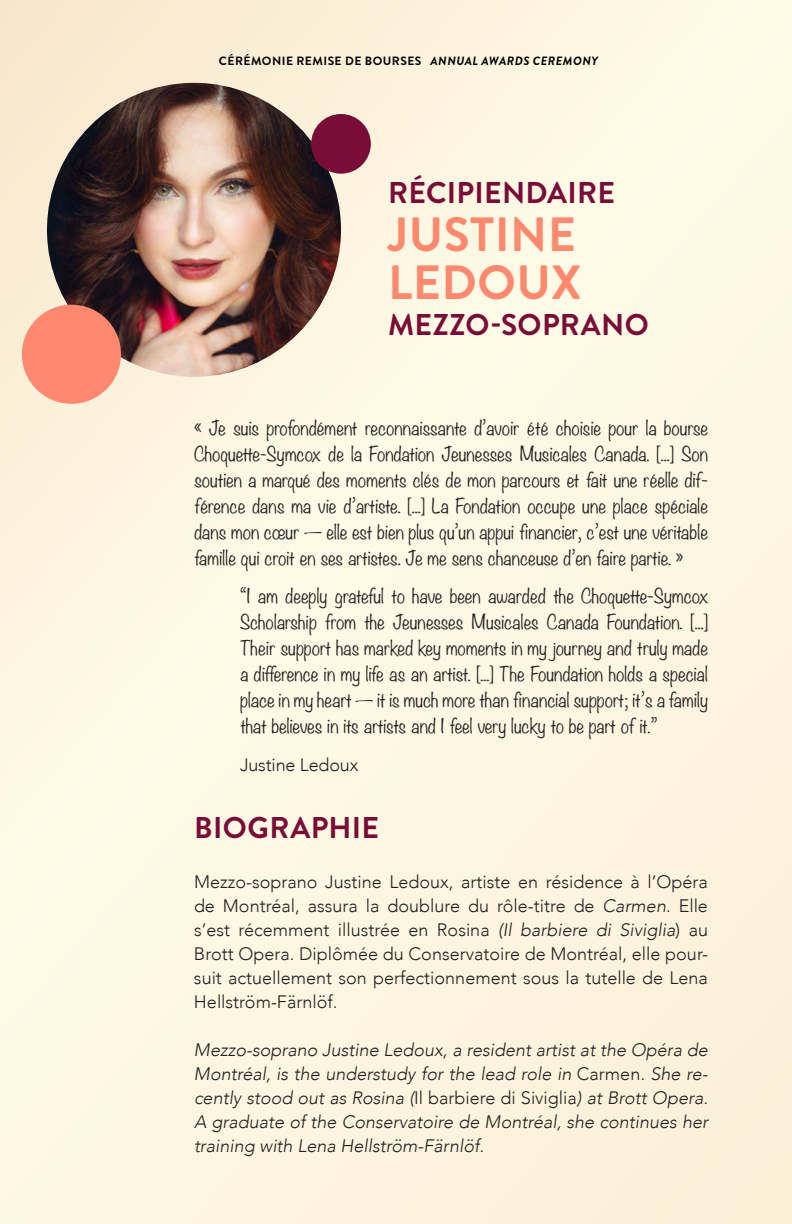
<style>
.page{position:relative;width:792px;height:1224px;background:#fdf7e2}
.page>*{position:absolute;margin:0;border:0;box-sizing:border-box;transform-origin:0 0}
.t1{font:700 48px/48px "Brandon Grotesque";letter-spacing:.01em;color:#fe896f}
.t2{font:700 30px "Brandon Grotesque";letter-spacing:.01em;color:#790d37}
.t3{font:300 18px/26px "Noteworthy";letter-spacing:-.01em;color:#231f20;text-align:justify}
.t4{font:300 18px/24px "Avenir LT Com";color:#231f20;text-align:justify}
.t5{font:italic 300 18px/24px "Avenir LT Com";color:#231f20;text-align:justify}
.t6{font:700 12px "Brandon Grotesque";letter-spacing:.04em;color:#000}
.s1{font-style:italic}
.s2{font-style:normal}
</style>
<div class="page">
<img style="left:47px;top:83px;width:294px;height:294px;border-radius:147px">
<div style="left:22px;top:305px;width:99px;height:99px;background:#fe896f;border-radius:50%"></div>
<div style="left:311px;top:114px;width:60px;height:60px;background:#790d37;border-radius:50%"></div>
<p class="t6" style="left:219px;top:54px;width:381px">CÉRÉMONIE REMISE DE BOURSES <span class="s1">ANNUAL AWARDS CEREMONY</span></p>
<h2 class="t2" style="left:388px;top:175px;width:229px">RÉCIPIENDAIRE</h2>
<h1 class="t1" style="left:388px;top:212px;width:195px">JUSTINE<br>LEDOUX</h1>
<h2 class="t2" style="left:388px;top:307px;width:262px">MEZZO-SOPRANO</h2>
<p class="t3" style="left:194px;top:417px;width:516px">« Je suis profondément reconnaissante d’avoir été choisie pour la bourse Choquette-Symcox de la Fondation Jeunesses Musicales Canada. [...] Son soutien a marqué des moments clés de mon parcours et fait une réelle dif&shy;férence dans ma vie d’artiste. [...] La Fondation occupe une place spéciale dans mon cœur — elle est bien plus qu’un appui financier, c’est une véritable famille qui croit en ses artistes. Je me sens chanceuse d’en faire partie. »</p>
<p class="t3" style="left:240px;top:585px;width:470px">“I am deeply grateful to have been awarded the Choquette-Symcox Scholarship from the Jeunesses Musicales Canada Foundation. [...] Their support has marked key moments in my journey and truly made a difference in my life as an artist. [...] The Foundation holds a special place in my heart — it is much more than financial support; it’s a family that believes in its artists and I feel very lucky to be part of it.”</p>
<p class="t4" style="left:240px;top:753px;width:120px">Justine Ledoux</p>
<h2 class="t2" style="left:194px;top:810px;width:187px">BIOGRAPHIE</h2>
<p class="t4" style="left:194px;top:870px;width:516px">Mezzo-soprano Justine Ledoux, artiste en résidence à l’Opéra de Montréal, assura la doublure du rôle-titre de <span class="s1">Carmen</span>. Elle s’est récemment illustrée en Rosina <span class="s1">(Il barbiere di Siviglia</span>) au Brott Opera. Diplômée du Conservatoire de Montréal, elle pour&shy;suit actuellement son perfectionnement sous la tutelle de Lena Hellström-Färnlöf.</p>
<p class="t5" style="left:194px;top:1039px;width:516px">Mezzo-soprano Justine Ledoux, a resident artist at the Opéra de Montréal, is the understudy for the lead role in <span class="s2">Carmen</span>. She re&shy;cently stood out as Rosina (<span class="s2">Il barbiere di Siviglia</span>) at Brott Opera.<br>A graduate of the Conservatoire de Montréal, she continues her training with Lena Hellström-Färnlöf.</p>
</div>
